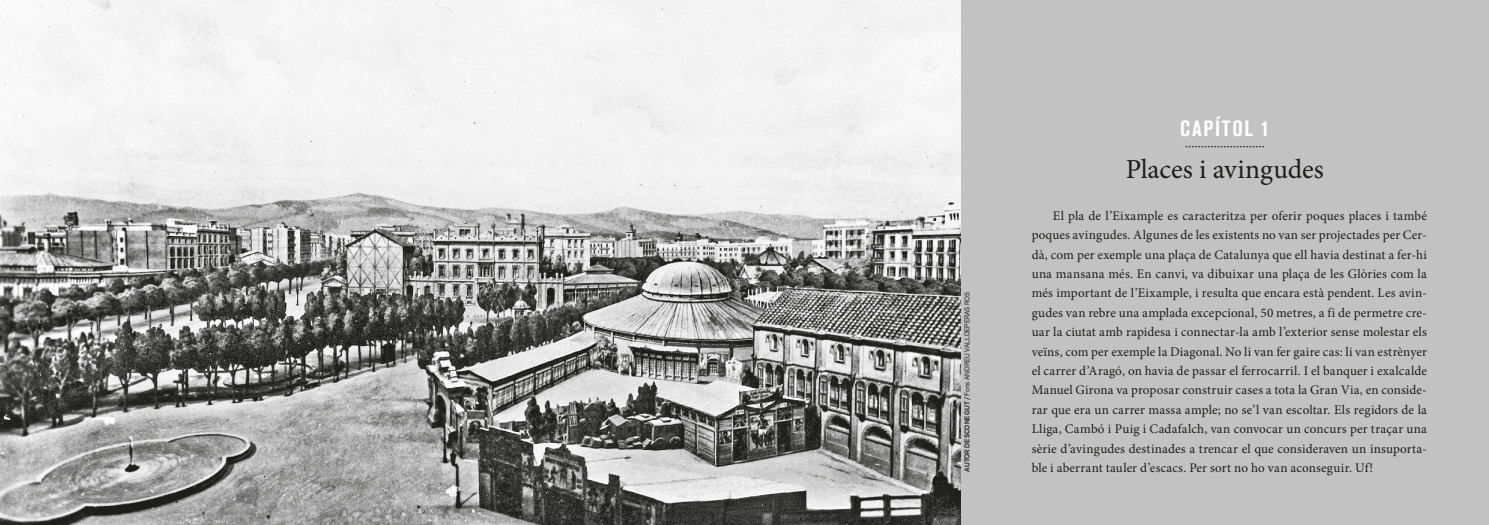
<style>
.page{position:relative;width:1489px;height:525px;background:#fff}
.page>*{position:absolute;margin:0;border:0;box-sizing:border-box;transform-origin:0 0}
.t1{font:27.5px "Minion Pro";letter-spacing:-.005em;color:#1d1d1b}
.t2{font:700 condensed 21.88px "Akzidenz Grotesk BQ";letter-spacing:.08em;color:#fff}
.t3{font:13.12px/19.4px "Minion Pro";letter-spacing:.01em;color:#1d1d1b;text-align:justify}
.t4{font:6.88px "Akzid Grtsk Next";color:#1d1d1b}
.s1{font-weight:500}
</style>
<div class="page">
<div style="left:960px;top:0;width:528px;height:524px;background:#c2c2c2"></div>
<img style="left:0;top:0;width:960px;height:524px">
<svg style="left:1185px;top:146px;width:78px;height:1px"></svg>
<p class="t4" style="left:962px;top:471px;width:181px;rotate:-90deg"><span class="s1">AUTOR DESCONEGUT /</span> Fons ANDREU VALLDEPERAS ROS</p>
<h2 class="t2" style="left:1180px;top:116px;width:91px">CAPÍTOL 1</h2>
<h1 class="t1" style="left:1125px;top:150px;width:199px">Places i avingudes</h1>
<p class="t3" style="left:1031px;top:206px;width:397px;text-indent:21px">El pla de l’Eixample es caracteritza per oferir poques places i també poques avingudes. Algunes de les existents no van ser projectades per Cer&shy;dà, com per exemple una plaça de Catalunya que ell havia destinat a fer-hi una mansana més. En canvi, va dibuixar una plaça de les Glòries com la més important de l’Eixample, i resulta que encara està pendent. Les avin&shy;gudes van rebre una amplada excepcional, 50 metres, a fi de permetre cre&shy;uar la ciutat amb rapidesa i connectar-la amb l’exterior sense molestar els veïns, com per exemple la Diagonal. No li van fer gaire cas: li van estrènyer el carrer d’Aragó, on havia de passar el ferrocarril. I el banquer i exalcalde Manuel Girona va proposar construir cases a tota la Gran Via, en conside&shy;rar que era un carrer massa ample; no se’l van escoltar. Els regidors de la Lliga, Cambó i Puig i Cadafalch, van convocar un concurs per traçar una sèrie d’avingudes destinades a trencar el que consideraven un insuporta-</p>
<p class="t3" style="left:1031px;top:458px;width:343px">ble i aberrant tauler d’escacs. Per sort no ho van aconseguir. Uf!</p>
</div>
